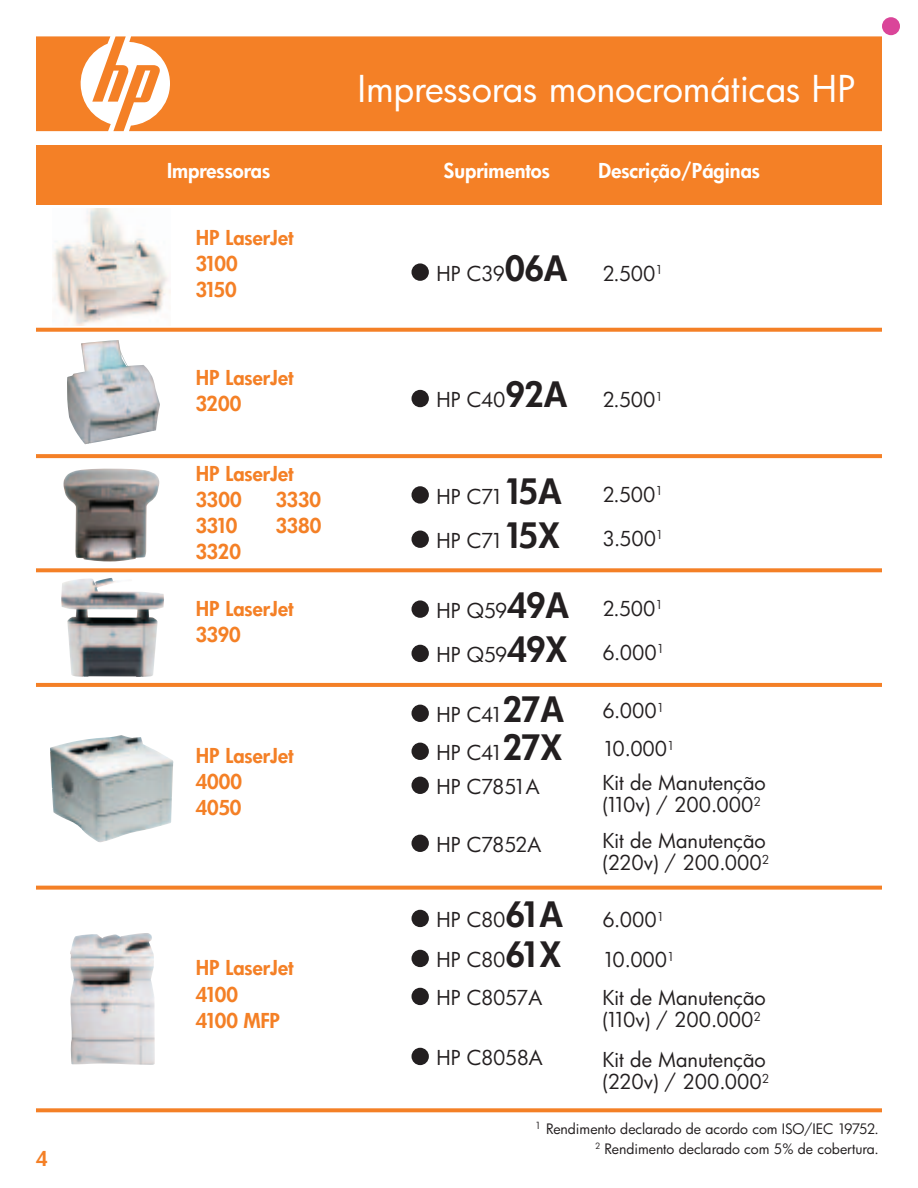
<style>
.page{position:relative;width:918px;height:1188px;background:#fff}
.page>*{position:absolute;margin:0;border:0;box-sizing:border-box;transform-origin:0 0}
.t1{font:36px "Futura Bk";letter-spacing:-.005em;color:#fff}
.t2{font:20px/22px "Futura Bk";color:#231f20}
.t3{font:20px/26px "Futura Hv";color:#f48026}
.t4{font:20px "Futura Hv";color:#fff}
.t5{font:14px/19.2px "Futura Bk";color:#231f20;text-align:right}
.s1{font-family:"Futura Hv";font-size:34px}
</style>
<div class="page">
<div style="left:882px;top:17px;width:18px;height:18px;background:#da4599;border-radius:50%"></div>
<div style="left:36px;top:36px;width:846px;height:95px;background:#f48026"></div>
<div style="left:36px;top:146px;width:366px;height:59px;background:#f48026"></div>
<div style="left:402px;top:146px;width:190px;height:59px;background:#f48026"></div>
<div style="left:592px;top:146px;width:290px;height:59px;background:#f48026"></div>
<div style="left:412px;top:263px;width:17px;height:18px;background:#231f20;border-radius:50%"></div>
<div style="left:412px;top:390px;width:17px;height:17px;background:#231f20;border-radius:50%"></div>
<div style="left:412px;top:531px;width:17px;height:17px;background:#231f20;border-radius:50%"></div>
<div style="left:412px;top:486px;width:17px;height:18px;background:#231f20;border-radius:50%"></div>
<div style="left:412px;top:645px;width:17px;height:17px;background:#231f20;border-radius:50%"></div>
<div style="left:412px;top:600px;width:17px;height:18px;background:#231f20;border-radius:50%"></div>
<div style="left:412px;top:835px;width:17px;height:17px;background:#231f20;border-radius:50%"></div>
<div style="left:412px;top:777px;width:17px;height:17px;background:#231f20;border-radius:50%"></div>
<div style="left:412px;top:743px;width:17px;height:17px;background:#231f20;border-radius:50%"></div>
<div style="left:412px;top:705px;width:17px;height:17px;background:#231f20;border-radius:50%"></div>
<div style="left:412px;top:1048px;width:17px;height:17px;background:#231f20;border-radius:50%"></div>
<div style="left:412px;top:988px;width:17px;height:17px;background:#231f20;border-radius:50%"></div>
<div style="left:412px;top:950px;width:17px;height:17px;background:#231f20;border-radius:50%"></div>
<div style="left:412px;top:910px;width:17px;height:17px;background:#231f20;border-radius:50%"></div>
<hr style="left:36px;top:145px;width:846px;height:1px;background:#f48026">
<svg style="left:36px;top:328px;width:846px;height:4px;background:#f48834"></svg>
<svg style="left:36px;top:454px;width:846px;height:4px;background:#f4832c"></svg>
<svg style="left:36px;top:568px;width:846px;height:4px;background:#f48937"></svg>
<svg style="left:36px;top:683px;width:846px;height:4px;background:#f48229"></svg>
<svg style="left:36px;top:886px;width:846px;height:4px;background:#f58b3a"></svg>
<svg style="left:36px;top:1108px;width:846px;height:4px;background:#f48a37"></svg>
<img style="left:53px;top:209px;width:118px;height:116px">
<img style="left:67px;top:340px;width:93px;height:104px">
<img style="left:63px;top:469px;width:96px;height:92px">
<img style="left:61px;top:578px;width:103px;height:99px">
<img style="left:50px;top:735px;width:124px;height:108px">
<img style="left:70px;top:933px;width:85px;height:132px">
<p class="t3" style="left:36px;top:1148px;width:13px">4</p>
<h1 class="t1" style="left:358px;top:75px;width:499px">Impressoras monocromáticas HP</h1>
<p class="t4" style="left:167px;top:162px;width:105px">Impressoras</p>
<p class="t4" style="left:444px;top:162px;width:108px">Suprimentos</p>
<p class="t4" style="left:598px;top:162px;width:163px">Descrição/Páginas</p>
<p class="t3" style="left:196px;top:226px;width:99px">HP LaserJet<br>3100<br>3150</p>
<p class="t3" style="left:196px;top:366px;width:99px">HP LaserJet<br>3200</p>
<p class="t3" style="left:196px;top:462px;width:99px">HP LaserJet<br>3300</p>
<p class="t3" style="left:276px;top:488px;width:47px">3330</p>
<p class="t3" style="left:196px;top:514px;width:43px">3310</p>
<p class="t3" style="left:276px;top:514px;width:47px">3380</p>
<p class="t3" style="left:196px;top:540px;width:47px">3320</p>
<p class="t3" style="left:196px;top:597px;width:99px">HP LaserJet<br>3390</p>
<p class="t3" style="left:196px;top:745px;width:99px">HP LaserJet<br>4000<br>4050</p>
<p class="t3" style="left:196px;top:957px;width:99px">HP LaserJet<br>4100<br>4100 MFP</p>
<p class="t2" style="left:436px;top:265px;width:228px">HP C39<span class="s1">06A</span> 2.500<sup>1</sup></p>
<p class="t2" style="left:436px;top:391px;width:228px">HP C40<span class="s1">92A</span> 2.500<sup>1</sup></p>
<p class="t2" style="left:436px;top:488px;width:127px">HP C71<span class="s1">15A</span></p>
<p class="t2" style="left:436px;top:532px;width:125px">HP C71<span class="s1">15X</span></p>
<p class="t2" style="left:436px;top:602px;width:134px">HP Q59<span class="s1">49A</span></p>
<p class="t2" style="left:436px;top:646px;width:132px">HP Q59<span class="s1">49X</span></p>
<p class="t2" style="left:436px;top:698px;width:129px;line-height:38px">HP C41<span class="s1">27A<br></span>HP C41<span class="s1">27X</span></p>
<p class="t2" style="left:436px;top:778px;width:105px">HP C7851A</p>
<p class="t2" style="left:436px;top:836px;width:107px">HP C7852A</p>
<p class="t2" style="left:436px;top:902px;width:128px;line-height:40px">HP C80<span class="s1">61A<br></span>HP C80<span class="s1">61X</span></p>
<p class="t2" style="left:436px;top:989px;width:108px">HP C8057A</p>
<p class="t2" style="left:436px;top:1049px;width:108px">HP C8058A</p>
<p class="t2" style="left:602px;top:486px;width:62px">2.500<sup>1</sup></p>
<p class="t2" style="left:602px;top:530px;width:62px">3.500<sup>1</sup></p>
<p class="t2" style="left:602px;top:600px;width:62px">2.500<sup>1</sup></p>
<p class="t2" style="left:602px;top:644px;width:63px">6.000<sup>1</sup></p>
<p class="t2" style="left:602px;top:694px;width:74px;line-height:38px">6.000<sup>1<br></sup>10.000<sup>1</sup></p>
<p class="t2" style="left:602px;top:774px;width:165px">Kit de Manutenção (110v) / 200.000<sup>2</sup></p>
<p class="t2" style="left:602px;top:832px;width:168px">Kit de Manutenção (220v) / 200.000<sup>2</sup></p>
<p class="t2" style="left:602px;top:902px;width:74px;line-height:40px">6.000<sup>1<br></sup>10.000<sup>1</sup></p>
<p class="t2" style="left:602px;top:989px;width:165px">Kit de Manutenção (110v) / 200.000<sup>2</sup></p>
<p class="t2" style="left:602px;top:1051px;width:168px">Kit de Manutenção (220v) / 200.000<sup>2</sup></p>
<p class="t5" style="left:535px;top:1121px;width:345px"><sup>1</sup> Rendimento declarado de acordo com ISO/IEC 19752.<br><sup>2</sup> Rendimento declarado com 5% de cobertura.</p>
</div>
